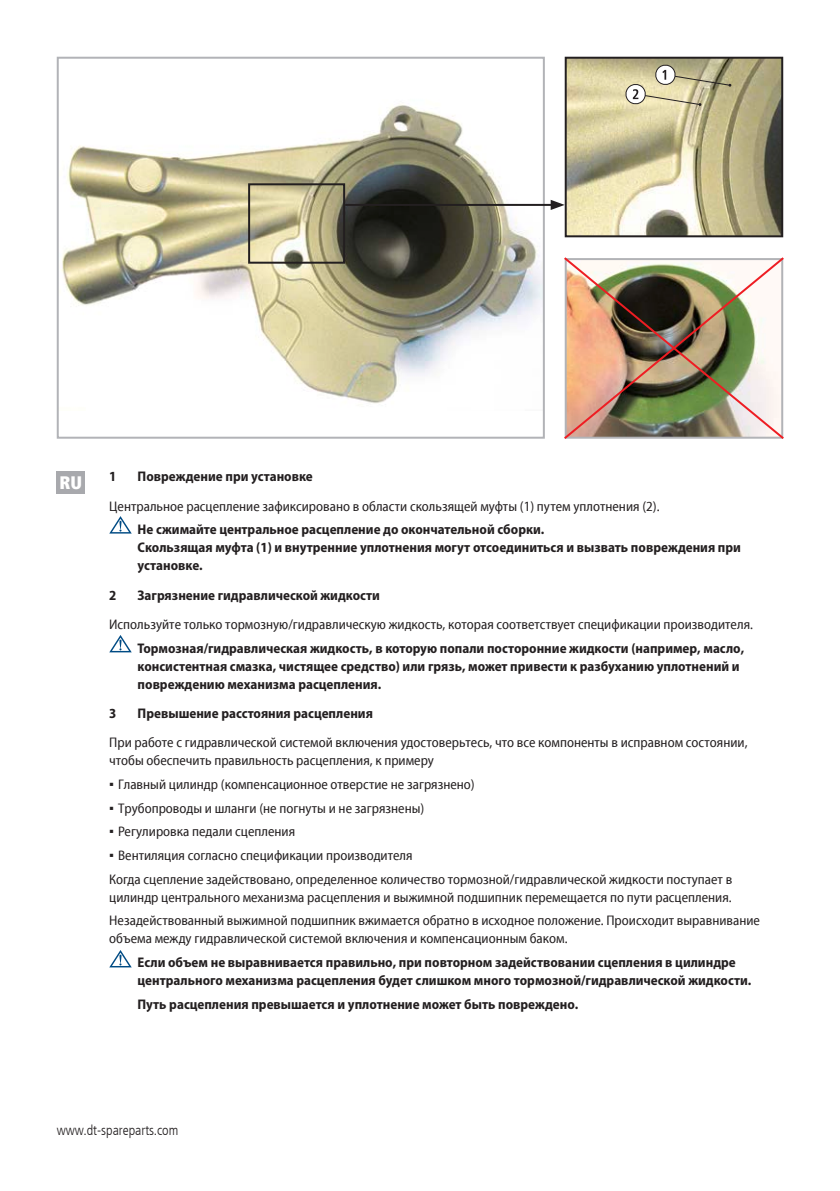
<style>
.page{position:relative;width:840px;height:1191px;background:#fff}
.page>*{position:absolute;margin:0;border:0;box-sizing:border-box;transform-origin:0 0}
.t1{font:900 condensed 18px "Frutiger LT";color:#fff}
.t2{font:semi-condensed 14px/18px "Myriad Pro";color:#231f20}
.t3{font:700 semi-condensed 14px/18px "Myriad Pro";color:#231f20}
.t4{font:300 condensed 14px "Frutiger LT";color:#231f20}
.s1{font-family:"Arial";font-stretch:normal}
</style>
<div class="page">
<div style="left:57px;top:471px;width:28px;height:22px;background:#a8a9ad"></div>
<img style="left:61px;top:104px;width:480px;height:300px">
<div style="left:57px;top:57px;width:487px;height:382px;border:2px solid #b2b3b7"></div>
<img style="left:567px;top:60px;width:212px;height:174px">
<div style="left:564px;top:57px;width:218px;height:180px;border:2px solid #231f20"></div>
<div style="left:248px;top:183px;width:97px;height:81px;border:2px solid #231f20"></div>
<img style="left:564px;top:257px;width:220px;height:182px">
<hr style="left:345px;top:204px;width:208px;height:2px;background:#231f20">
<svg style="left:550px;top:200px;width:14px;height:10px"></svg>
<svg style="left:624px;top:63px;width:107px;height:43px"></svg>
<svg style="left:109px;top:516px;width:23px;height:17px"></svg>
<svg style="left:109px;top:635px;width:23px;height:17px"></svg>
<svg style="left:109px;top:950px;width:23px;height:17px"></svg>
<p class="t1" style="left:60px;top:471px;width:24px">RU</p>
<p class="t3" style="left:109px;top:468px;width:9px">1</p>
<p class="t3" style="left:137px;top:468px;width:177px">Повреждение при установке</p>
<p class="t2" style="left:109px;top:497px;width:551px">Центральное расцепление зафиксировано в области скользящей муфты (1) путем уплотнения (2).</p>
<p class="t3" style="left:137px;top:521px;width:604px">Не сжимайте центральное расцепление до окончательной сборки.<br>Скользящая муфта (1) и внутренние уплотнения могут отсоединиться и вызвать повреждения при установке.</p>
<p class="t3" style="left:109px;top:586px;width:9px">2</p>
<p class="t3" style="left:137px;top:586px;width:244px">Загрязнение гидравлической жидкости</p>
<p class="t2" style="left:109px;top:615px;width:645px">Используйте только тормозную/гидравлическую жидкость, которая соответствует спецификации производителя.</p>
<p class="t3" style="left:137px;top:639px;width:607px">Тормозная/гидравлическая жидкость, в которую попали посторонние жидкости (например, масло, консистентная смазка, чистящее средство) или грязь, может привести к разбуханию уплотнений и повреждению механизма расцепления.</p>
<p class="t3" style="left:109px;top:704px;width:9px">3</p>
<p class="t3" style="left:137px;top:704px;width:237px">Превышение расстояния расцепления</p>
<p class="t2" style="left:109px;top:733px;width:639px">При работе с гидравлической системой включения удостоверьтесь, что все компоненты в исправном состоянии, чтобы обеспечить правильность расцепления, к примеру</p>
<p class="t2" style="left:109px;top:775px;width:367px"><span class="s1">▪</span> Главный цилиндр (компенсационное отверстие не загрязнено)</p>
<p class="t2" style="left:109px;top:799px;width:316px"><span class="s1">▪</span> Трубопроводы и шланги (не погнуты и не загрязнены)</p>
<p class="t2" style="left:109px;top:822px;width:187px"><span class="s1">▪</span> Регулировка педали сцепления</p>
<p class="t2" style="left:109px;top:846px;width:305px"><span class="s1">▪</span> Вентиляция согласно спецификации производителя</p>
<p class="t2" style="left:109px;top:870px;width:624px">Когда сцепление задействовано, определенное количество тормозной/гидравлической жидкости поступает в цилиндр центрального механизма расцепления и выжимной подшипник перемещается по пути расцепления.</p>
<p class="t2" style="left:109px;top:911px;width:652px">Незадействованный выжимной подшипник вжимается обратно в исходное положение. Происходит выравнивание объема между гидравлической системой включения и компенсационным баком.</p>
<p class="t3" style="left:137px;top:953px;width:615px">Если объем не выравнивается правильно, при повторном задействовании сцепления в цилиндре центрального механизма расцепления будет слишком много тормозной/гидравлической жидкости.</p>
<p class="t3" style="left:137px;top:995px;width:442px">Путь расцепления превышается и уплотнение может быть повреждено.</p>
<p class="t4" style="left:57px;top:1121px;width:123px">www.dt-spareparts.com</p>
</div>
